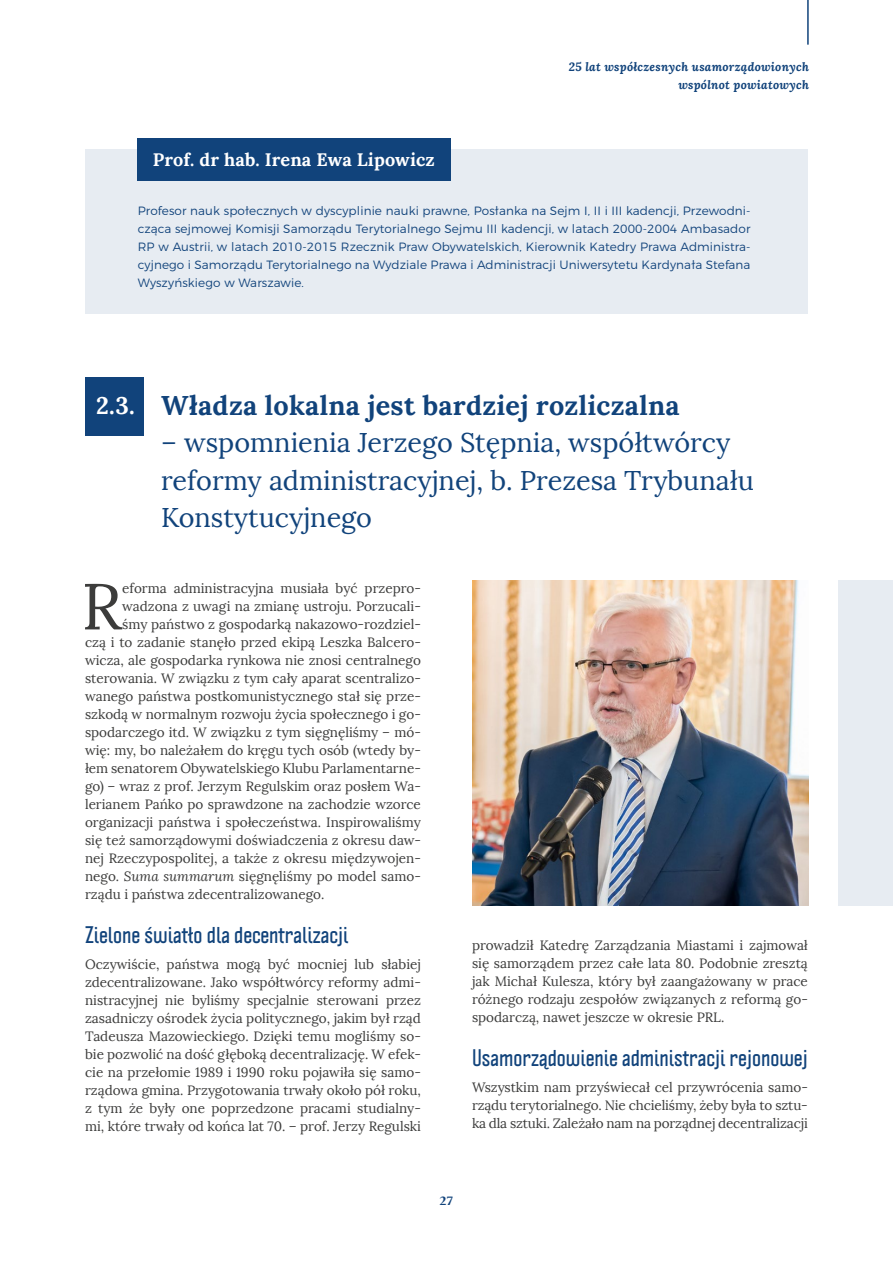
<style>
.page{position:relative;width:893px;height:1263px;background:#fff}
.page>*{position:absolute;margin:0;border:0;box-sizing:border-box;transform-origin:0 0}
.t1{font:64.95px "Lora";color:#3c3c3b}
.t2{font:27px/37.5px "Lora";color:#11437b}
.t3{font:700 27px "Lora";letter-spacing:.01em;color:#11437b}
.t4{font:700 condensed 21px "Politica";color:#11437b}
.t5{font:700 18px "Lora";letter-spacing:.01em;color:#fff}
.t6{font:13.5px/18px "Lora";color:#3c3c3b;text-align:justify}
.t7{font:300 12px/18px "Montserrat";letter-spacing:.01em;color:#11437b;text-align:justify}
.t8{font:italic 700 12px/18px "Lora";letter-spacing:.02em;color:#11437b;text-align:right}
.t9{font:900 12px "Magneta";color:#11437b}
.s1{font-size:24px;color:#fff}
.s2{font-style:italic}
</style>
<div class="page">
<hr style="left:807px;top:0;width:2px;height:45px;background:#11437b">
<div style="left:85px;top:149px;width:722px;height:165px;background:#e7ecf2"></div>
<div style="left:138px;top:138px;width:313px;height:42px;background:#11437b"></div>
<div style="left:85px;top:377px;width:59px;height:59px;background:#11437b"></div>
<img style="left:472px;top:581px;width:336px;height:325px">
<div style="left:838px;top:581px;width:55px;height:325px;background:#e7ecf2"></div>
<h3 class="t5" style="left:153px;top:148px;width:284px">Prof. dr hab. Irena Ewa Lipowicz</h3>
<p class="t8" style="left:569px;top:57px;width:242px">25 lat współczesnych usamorządowionych wspólnot powiatowych</p>
<p class="t7" style="left:138px;top:201px;width:614px">Profesor nauk społecznych w dyscyplinie nauki prawne, Posłanka na Sejm I, II i III kadencji, Przewodni&shy;cząca sejmowej Komisji Samorządu Terytorialnego Sejmu III kadencji, w latach 2000-2004 Ambasador RP w Austrii, w latach 2010-2015 Rzecznik Praw Obywatelskich, Kierownik Katedry Prawa Administra&shy;cyjnego i Samorządu Terytorialnego na Wydziale Prawa i Administracji Uniwersytetu Kardynała Stefana Wyszyńskiego w Warszawie.</p>
<h2 class="t3" style="left:96px;top:387px;width:585px"><span class="s1">2.3.</span> Władza lokalna jest bardziej rozliczalna</h2>
<h2 class="t2" style="left:161px;top:424px;width:594px">– wspomnienia Jerzego Stępnia, współtwórcy reformy administracyjnej, b. Prezesa Trybunału<br>Konstytucyjnego</h2>
<h1 class="t1" style="left:81px;top:567px;width:42px">R</h1>
<p class="t6" style="left:122px;top:580px;width:300px">eforma administracyjna musiała być przepro-</p>
<p class="t6" style="left:122px;top:598px;width:300px">wadzona z uwagi na zmianę ustroju. Porzucali-</p>
<p class="t6" style="left:122px;top:616px;width:300px">śmy państwo z gospodarką nakazowo-rozdziel-</p>
<p class="t6" style="left:85px;top:634px;width:337px">czą i to zadanie stanęło przed ekipą Leszka Balcero-</p>
<p class="t6" style="left:85px;top:652px;width:337px">wicza, ale gospodarka rynkowa nie znosi centralnego</p>
<p class="t6" style="left:85px;top:670px;width:337px">sterowania. W związku z tym cały aparat scentralizo-</p>
<p class="t6" style="left:85px;top:688px;width:337px">wanego państwa postkomunistycznego stał się prze-</p>
<p class="t6" style="left:85px;top:706px;width:337px">szkodą w normalnym rozwoju życia społecznego i go-</p>
<p class="t6" style="left:85px;top:724px;width:337px">spodarczego itd. W związku z tym sięgnęliśmy – mó-</p>
<p class="t6" style="left:85px;top:742px;width:337px">wię: my, bo należałem do kręgu tych osób (wtedy by-</p>
<p class="t6" style="left:85px;top:760px;width:337px">łem senatorem Obywatelskiego Klubu Parlamentarne-</p>
<p class="t6" style="left:85px;top:778px;width:337px">go) – wraz z prof. Jerzym Regulskim oraz posłem Wa-</p>
<p class="t6" style="left:85px;top:796px;width:337px">lerianem Pańko po sprawdzone na zachodzie wzorce</p>
<p class="t6" style="left:85px;top:814px;width:337px">organizacji państwa i społeczeństwa. Inspirowaliśmy</p>
<p class="t6" style="left:85px;top:832px;width:337px">się też samorządowymi doświadczenia z okresu daw-</p>
<p class="t6" style="left:85px;top:850px;width:337px">nej Rzeczypospolitej, a także z okresu międzywojen-</p>
<p class="t6" style="left:85px;top:868px;width:337px">nego. <span class="s2">Suma summarum</span> sięgnęliśmy po model samo-</p>
<p class="t6" style="left:85px;top:886px;width:241px">rządu i państwa zdecentralizowanego.</p>
<h3 class="t4" style="left:85px;top:919px;width:265px">Zielone światło dla decentralizacji</h3>
<p class="t6" style="left:85px;top:955px;width:337px">Oczywiście, państwa mogą być mocniej lub słabiej zdecentralizowane. Jako współtwórcy reformy admi&shy;nistracyjnej nie byliśmy specjalnie sterowani przez zasadniczy ośrodek życia politycznego, jakim był rząd Tadeusza Mazowieckiego. Dzięki temu mogliśmy so&shy;bie pozwolić na dość głęboką decentralizację. W efek&shy;cie na przełomie 1989 i 1990 roku pojawiła się samo&shy;rządowa gmina. Przygotowania trwały około pół roku, z tym że były one poprzedzone pracami studialny&shy;mi, które trwały od końca lat 70. – prof. Jerzy Regulski</p>
<p class="t6" style="left:472px;top:937px;width:337px">prowadził Katedrę Zarządzania Miastami i zajmował się samorządem przez całe lata 80. Podobnie zresztą jak Michał Kulesza, który był zaangażowany w prace różnego rodzaju zespołów związanych z reformą go&shy;spodarczą, nawet jeszcze w okresie PRL.</p>
<h3 class="t4" style="left:472px;top:1042px;width:337px">Usamorządowienie administracji rejonowej</h3>
<p class="t6" style="left:472px;top:1078px;width:337px">Wszystkim nam przyświecał cel przywrócenia samo&shy;rządu terytorialnego. Nie chcieliśmy, żeby była to sztu&shy;ka dla sztuki. Zależało nam na porządnej decentralizacji</p>
<p class="t9" style="left:439px;top:1192px;width:15px">27</p>
</div>
